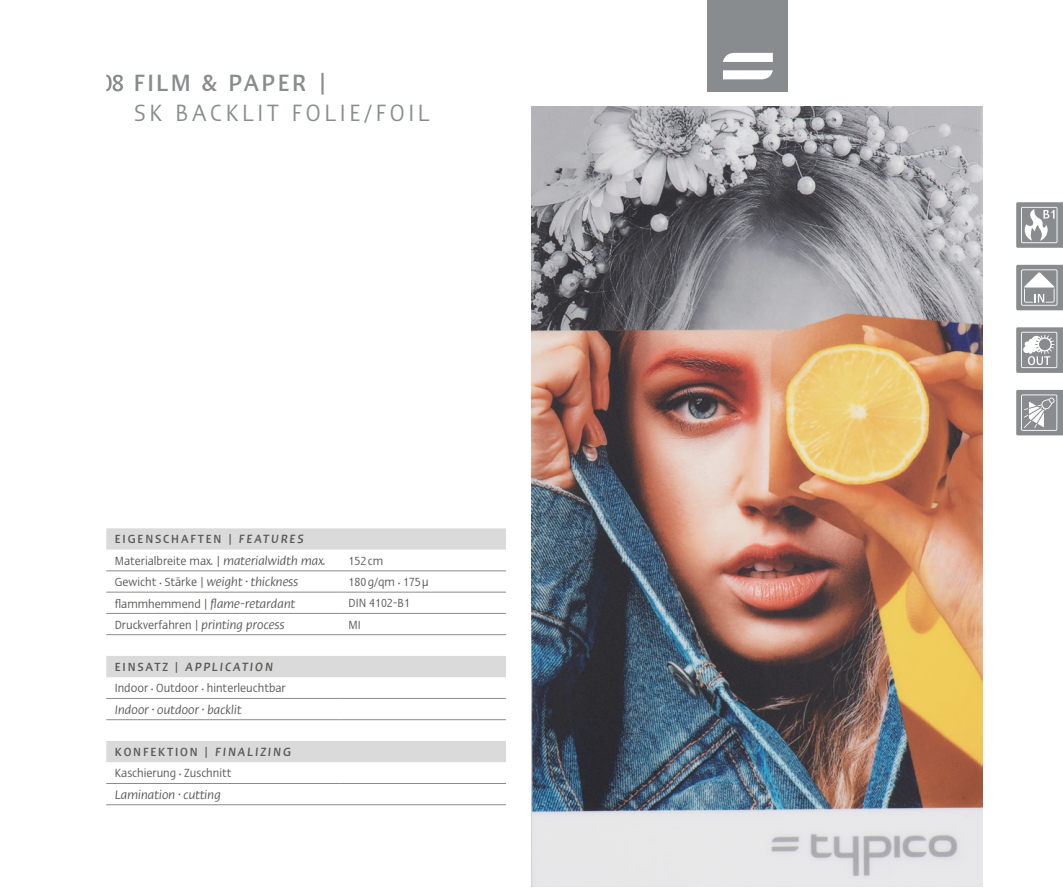
<style>
.page{position:relative;width:1063px;height:893px;background:#fff}
.page>*{position:absolute;margin:0;border:0;box-sizing:border-box;transform-origin:0 0}
.t1{font:condensed 24px "Ergo LT Pro";letter-spacing:.15em;color:#898c8e}
.t2{font:500 condensed 24px "Ergo LT Pro";letter-spacing:.1em;color:#898c8e}
.t3{font:italic condensed 12.45px "Ergo LTW04";color:#575756}
.t4{font:condensed 12px/21.5px "Ergo LT Pro";color:#575756}
.t5{font:italic 500 condensed 12px "Ergo LTW04";letter-spacing:.15em;color:#575756}
.s1{font-weight:500}
.s2{font-family:"Ergo LTW04";font-weight:500;font-style:italic}
.s3{font-family:"Ergo LTW04";font-style:italic;font-size:12.45px}
.s4{font-family:"Ergo LT Pro";font-style:normal;font-size:12px}
.s5{font-family:"Ergo LT Pro";font-style:normal;font-size:4.5px}
.s6{font-size:4.5px}
.s7{font-family:"Ergo LT Pro";font-style:normal}
</style>
<div class="page">
<div style="left:708px;top:0;width:80px;height:91px;background:#898c8e"></div>
<svg style="left:723px;top:70px;width:50px;height:9px"></svg>
<svg style="left:723px;top:53px;width:50px;height:9px"></svg>
<svg style="left:106px;top:75px;width:17px;height:16px"></svg>
<svg style="left:106px;top:528px;width:400px;height:234px"></svg>
<div style="left:106px;top:656px;width:400px;height:21px;background:#dadada"></div>
<hr style="left:106px;top:570px;width:234px;height:1px;background:#898c8e">
<hr style="left:340px;top:570px;width:166px;height:1px;background:#898c8e">
<hr style="left:106px;top:592px;width:234px;height:1px;background:#898c8e">
<hr style="left:340px;top:592px;width:166px;height:1px;background:#898c8e">
<hr style="left:106px;top:613px;width:234px;height:1px;background:#898c8e">
<hr style="left:340px;top:613px;width:166px;height:1px;background:#898c8e">
<hr style="left:106px;top:634px;width:234px;height:1px;background:#898c8e">
<hr style="left:340px;top:634px;width:166px;height:1px;background:#898c8e">
<hr style="left:106px;top:698px;width:234px;height:1px;background:#898c8e">
<hr style="left:340px;top:698px;width:166px;height:1px;background:#898c8e">
<hr style="left:106px;top:719px;width:234px;height:1px;background:#898c8e">
<hr style="left:340px;top:719px;width:166px;height:1px;background:#898c8e">
<hr style="left:106px;top:783px;width:234px;height:1px;background:#898c8e">
<hr style="left:340px;top:783px;width:166px;height:1px;background:#898c8e">
<hr style="left:106px;top:804px;width:234px;height:1px;background:#898c8e">
<hr style="left:340px;top:804px;width:166px;height:1px;background:#898c8e">
<svg style="left:1016px;top:265px;width:47px;height:45px;background:#a3a5a6"></svg>
<svg style="left:1016px;top:327px;width:47px;height:46px;background:#a3a6a7"></svg>
<svg style="left:1016px;top:390px;width:47px;height:45px;background:#9fa1a3"></svg>
<svg style="left:1016px;top:202px;width:47px;height:46px;background:#a3a5a6"></svg>
<img style="left:531px;top:106px;width:451px;height:780px">
<h1 class="t2" style="left:134px;top:65px;width:195px">FILM &amp; PAPER |</h1>
<h1 class="t1" style="left:134px;top:96px;width:297px">SK BACKLIT FOLIE/FOIL</h1>
<p class="t4" style="left:115px;top:528px;width:212px"><span class="s1">EIGENSCHAFTEN |</span> <span class="s2">FEATURES<br></span>Materialbreite max. | <span class="s3">materialwidth max.</span></p>
<p class="t4" style="left:349px;top:549px;width:36px">152 cm</p>
<p class="t3" style="left:115px;top:573px;width:185px"><span class="s4">Gewicht</span> <span class="s5">•</span> <span class="s4">Stärke |</span> weight <sup>•</sup> thickness</p>
<p class="t4" style="left:349px;top:570px;width:81px">180g/qm <span class="s6">•</span> 175μ</p>
<p class="t3" style="left:115px;top:594px;width:182px"><span class="s4">flammhemmend |</span> flame-retardant</p>
<p class="t4" style="left:349px;top:591px;width:63px">DIN 4102-B1</p>
<p class="t4" style="left:115px;top:613px;width:171px">Druckverfahren | <span class="s3">printing process</span></p>
<p class="t4" style="left:349px;top:613px;width:14px">MI</p>
<p class="t5" style="left:115px;top:658px;width:160px"><span class="s7">EINSATZ |</span> APPLICATION</p>
<p class="t4" style="left:115px;top:676px;width:173px">Indoor <span class="s6">•</span> Outdoor <span class="s6">•</span> hinterleuchtbar</p>
<p class="t3" style="left:115px;top:700px;width:128px">Indoor <sup>•</sup> outdoor <sup>•</sup> backlit</p>
<p class="t4" style="left:115px;top:740px;width:178px"><span class="s1">KONFEKTION |</span> <span class="s2">FINALIZING<br></span>Kaschierung <span class="s6">•</span> Zuschnitt</p>
<p class="t3" style="left:115px;top:785px;width:108px">Lamination <sup>•</sup> cutting</p>
</div>
